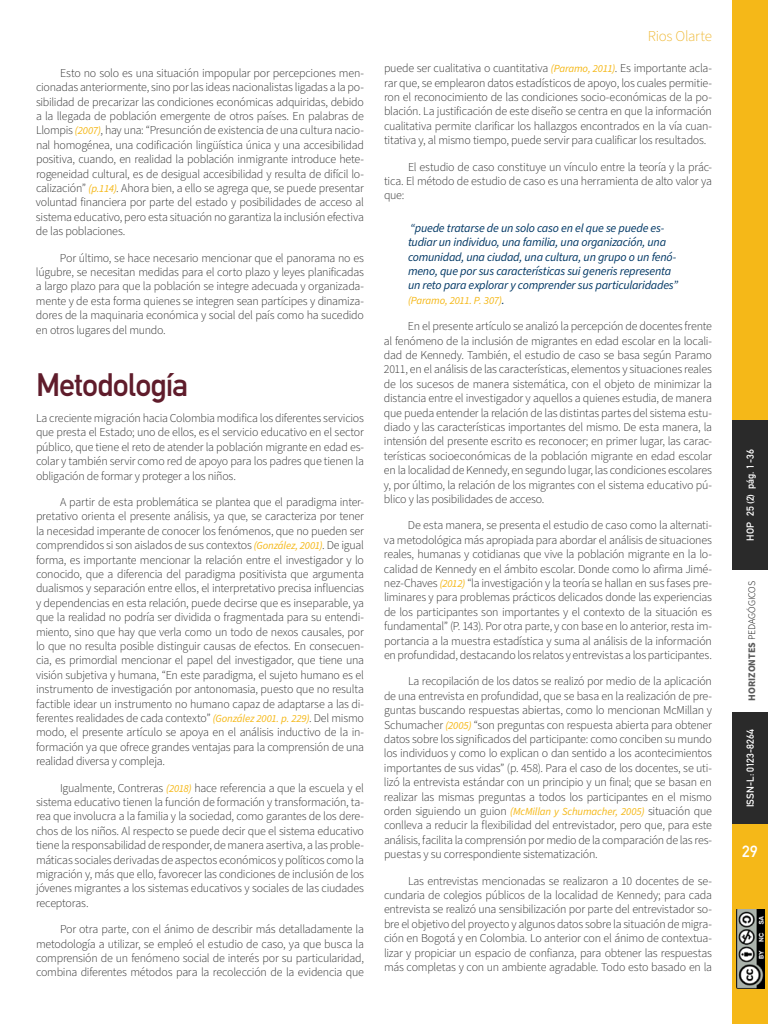
<style>
.page{position:relative;width:768px;height:1024px;background:#fff}
.page>*{position:absolute;margin:0;border:0;box-sizing:border-box;transform-origin:0 0}
.t1{font:700 32px "DIN Alternate";letter-spacing:-.03em;color:#5f1c2b}
.t2{font:700 16px "DIN Alternate";color:#fff}
.t3{font:300 15px "Source Sans Pro";letter-spacing:-.015em;color:#eeb731}
.t4{font:300 12px/14.4px "Source Sans Pro";letter-spacing:-.02em;color:#2a2a2a;text-align:justify}
.t5{font:italic 12px/14.4px "Source Sans Pro";letter-spacing:-.02em;color:#003764}
.t6{font:italic 10.8px "Source Sans Pro";letter-spacing:-.02em;color:#f5b818}
.t7{font:700 10px "DIN Alternate";letter-spacing:.005em;color:#fff}
.t8{font:300 10px "Source Sans Pro";letter-spacing:-.015em;color:#000}
.s1{font-weight:400;font-style:italic;font-size:10.8px;color:#f5b818}
.s2{font-size:12px;color:#003764}
.s3{font-weight:700;color:#5a5a5a}
</style>
<div class="page">
<div style="left:732px;top:712px;width:36px;height:312px;background:#f5b818"></div>
<div style="left:732px;top:0;width:36px;height:570px;background:#f5b818"></div>
<div style="left:732px;top:420px;width:36px;height:150px;background:#2a2a2a"></div>
<div style="left:732px;top:712px;width:36px;height:112px;background:#2a2a2a"></div>
<img style="left:736px;top:909px;width:28px;height:80px">
<p class="t4" style="left:36px;top:66px;width:330px;text-indent:24px">Esto no solo es una situación impopular por percepciones men&shy;cionadas anteriormente, sino por las ideas nacionalistas ligadas a la po&shy;sibilidad de precarizar las condiciones económicas adquiridas, debido a la llegada de población emergente de otros países. En palabras de Llompis <span class="s1">(2007)</span>, hay una: “Presunción de existencia de una cultura nacio&shy;nal homogénea, una codificación lingüística única y una accesibilidad positiva, cuando, en realidad la población inmigrante introduce hete&shy;rogeneidad cultural, es de desigual accesibilidad y resulta de difícil lo&shy;calización” <span class="s1">(p.114)</span>. Ahora bien, a ello se agrega que, se puede presentar voluntad financiera por parte del estado y posibilidades de acceso al sistema educativo, pero esta situación no garantiza la inclusión efectiva de las poblaciones.</p>
<p class="t4" style="left:36px;top:251px;width:330px;text-indent:24px">Por último, se hace necesario mencionar que el panorama no es lúgubre, se necesitan medidas para el corto plazo y leyes planificadas a largo plazo para que la población se integre adecuada y organizada&shy;mente y de esta forma quienes se integren sean partícipes y dinamiza&shy;dores de la maquinaria económica y social del país como ha sucedido en otros lugares del mundo.</p>
<h1 class="t1" style="left:36px;top:360px;width:154px">Metodología</h1>
<p class="t4" style="left:36px;top:411px;width:330px">La creciente migración hacia Colombia modifica los diferentes servicios que presta el Estado; uno de ellos, es el servicio educativo en el sector público, que tiene el reto de atender la población migrante en edad es&shy;colar y también servir como red de apoyo para los padres que tienen la obligación de formar y proteger a los niños.</p>
<p class="t4" style="left:36px;top:495px;width:330px;text-indent:24px">A partir de esta problemática se plantea que el paradigma inter&shy;pretativo orienta el presente análisis, ya que, se caracteriza por tener la necesidad imperante de conocer los fenómenos, que no pueden ser comprendidos si son aislados de sus contextos <span class="s1">(González, 2001)</span>. De igual forma, es importante mencionar la relación entre el investigador y lo conocido, que a diferencia del paradigma positivista que argumenta dualismos y separación entre ellos, el interpretativo precisa influencias y dependencias en esta relación, puede decirse que es inseparable, ya que la realidad no podría ser dividida o fragmentada para su entendi&shy;miento, sino que hay que verla como un todo de nexos causales, por lo que no resulta posible distinguir causas de efectos. En consecuen&shy;cia, es primordial mencionar el papel del investigador, que tiene una visión subjetiva y humana, “En este paradigma, el sujeto humano es el instrumento de investigación por antonomasia, puesto que no resulta factible idear un instrumento no humano capaz de adaptarse a las di&shy;ferentes realidades de cada contexto” <span class="s1">(González 2001. p. 229)</span>. Del mismo modo, el presente artículo se apoya en el análisis inductivo de la in&shy;formación ya que ofrece grandes ventajas para la comprensión de una realidad diversa y compleja.</p>
<p class="t4" style="left:36px;top:781px;width:330px;text-indent:24px">Igualmente, Contreras <span class="s1">(2018)</span> hace referencia a que la escuela y el sistema educativo tienen la función de formación y transformación, ta&shy;rea que involucra a la familia y la sociedad, como garantes de los dere&shy;chos de los niños. Al respecto se puede decir que el sistema educativo tiene la responsabilidad de responder, de manera asertiva, a las proble&shy;máticas sociales derivadas de aspectos económicos y políticos como la migración y, más que ello, favorecer las condiciones de inclusión de los jóvenes migrantes a los sistemas educativos y sociales de las ciudades receptoras.</p>
<p class="t4" style="left:36px;top:922px;width:330px;text-indent:24px">Por otra parte, con el ánimo de describir más detalladamente la metodología a utilizar, se empleó el estudio de caso, ya que busca la comprensión de un fenómeno social de interés por su particularidad, combina diferentes métodos para la recolección de la evidencia que</p>
<p class="t3" style="left:648px;top:26px;width:66px">Rios Olarte</p>
<p class="t4" style="left:384px;top:61px;width:330px">puede ser cualitativa o cuantitativa <span class="s1">(Paramo, 2011)</span>. Es importante acla&shy;rar que, se emplearon datos estadísticos de apoyo, los cuales permitie&shy;ron el reconocimiento de las condiciones socio-económicas de la po&shy;blación. La justificación de este diseño se centra en que la información cualitativa permite clarificar los hallazgos encontrados en la vía cuan&shy;titativa y, al mismo tiempo, puede servir para cualificar los resultados.</p>
<p class="t4" style="left:384px;top:160px;width:330px;text-indent:24px">El estudio de caso constituye un vínculo entre la teoría y la prác&shy;tica. El método de estudio de caso es una herramienta de alto valor ya que:</p>
<p class="t5" style="left:408px;top:221px;width:272px">“puede tratarse de un solo caso en el que se puede es&shy;tudiar un individuo, una familia, una organización, una comunidad, una ciudad, una cultura, un grupo o un fenó&shy;meno, que por sus características sui generis representa un reto para explorar y comprender sus particularidades”</p>
<p class="t6" style="left:408px;top:293px;width:98px">(Paramo, 2011. P. 307)<span class="s2">.</span></p>
<p class="t4" style="left:384px;top:319px;width:330px;text-indent:24px">En el presente artículo se analizó la percepción de docentes frente al fenómeno de la inclusión de migrantes en edad escolar en la locali&shy;dad de Kennedy. También, el estudio de caso se basa según Paramo 2011, en el análisis de las características, elementos y situaciones reales de los sucesos de manera sistemática, con el objeto de minimizar la distancia entre el investigador y aquellos a quienes estudia, de manera que pueda entender la relación de las distintas partes del sistema estu&shy;diado y las características importantes del mismo. De esta manera, la intensión del presente escrito es reconocer; en primer lugar, las carac&shy;terísticas socioeconómicas de la población migrante en edad escolar en la localidad de Kennedy, en segundo lugar, las condiciones escolares y, por último, la relación de los migrantes con el sistema educativo pú&shy;blico y las posibilidades de acceso.</p>
<p class="t4" style="left:384px;top:519px;width:330px;text-indent:24px">De esta manera, se presenta el estudio de caso como la alternati&shy;va metodológica más apropiada para abordar el análisis de situaciones reales, humanas y cotidianas que vive la población migrante en la lo&shy;calidad de Kennedy en el ámbito escolar. Donde como lo afirma Jimé&shy;nez-Chaves <span class="s1">(2012)</span> “la investigación y la teoría se hallan en sus fases pre&shy;liminares y para problemas prácticos delicados donde las experiencias de los participantes son importantes y el contexto de la situación es fundamental” (P. 143). Por otra parte, y con base en lo anterior, resta im&shy;portancia a la muestra estadística y suma al análisis de la información en profundidad, destacando los relatos y entrevistas a los participantes.</p>
<p class="t4" style="left:384px;top:675px;width:330px;text-indent:24px">La recopilación de los datos se realizó por medio de la aplicación de una entrevista en profundidad, que se basa en la realización de pre&shy;guntas buscando respuestas abiertas, como lo mencionan McMillan y Schumacher <span class="s1">(2005)</span> “son preguntas con respuesta abierta para obtener datos sobre los significados del participante: como conciben su mundo los individuos y como lo explican o dan sentido a los acontecimientos importantes de sus vidas” (p. 458). Para el caso de los docentes, se uti&shy;lizó la entrevista estándar con un principio y un final; que se basan en realizar las mismas preguntas a todos los participantes en el mismo orden siguiendo un guion <span class="s1">(McMillan y Schumacher, 2005)</span> situación que conlleva a reducir la flexibilidad del entrevistador, pero que, para este análisis, facilita la comprensión por medio de la comparación de las res&shy;puestas y su correspondiente sistematización.</p>
<p class="t4" style="left:384px;top:874px;width:330px;text-indent:24px">Las entrevistas mencionadas se realizaron a 10 docentes de se&shy;cundaria de colegios públicos de la localidad de Kennedy; para cada entrevista se realizó una sensibilización por parte del entrevistador so&shy;bre el objetivo del proyecto y algunos datos sobre la situación de migra&shy;ción en Bogotá y en Colombia. Lo anterior con el ánimo de contextua&shy;lizar y propiciar un espacio de confianza, para obtener las respuestas más completas y con un ambiente agradable. Todo esto basado en la</p>
<p class="t7" style="left:743px;top:541px;width:93px;rotate:-90deg">HOP 25 (2) pág. 1-36</p>
<p class="t8" style="left:745px;top:701px;width:121px;rotate:-90deg"><span class="s3">HORIZONTES</span> PEDAGÓGICOS</p>
<p class="t7" style="left:743px;top:807px;width:80px;rotate:-90deg">ISSN-L: 0123-8264</p>
<h2 class="t2" style="left:742px;top:839px;width:17px">29</h2>
</div>
